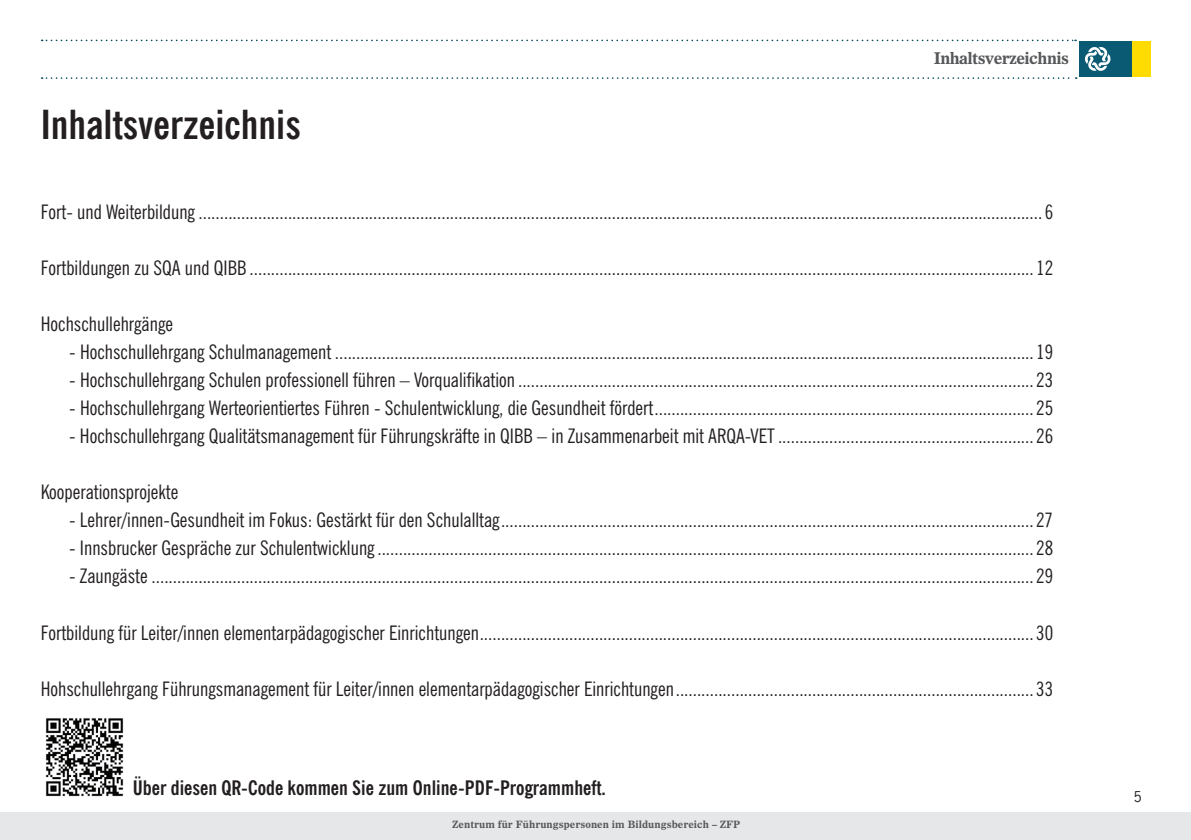
<style>
.page{position:relative;width:1191px;height:840px;background:#fff}
.page>*{position:absolute;margin:0;border:0;box-sizing:border-box;transform-origin:0 0}
.t1{font:700 condensed 40px "News Gothic BT";color:#231f20}
.t2{font:condensed 20px "News Gothic BT";color:#231f20}
.t3{font:700 condensed 20px "News Gothic BT";color:#231f20}
.t4{font:16px "Dutch 811 BT Bold D";letter-spacing:-.04em;color:#57585a}
.t5{font:14px "News Gothic Std";color:#231f20}
.t6{font:10px "Dutch 811 BT Bold D";color:#57585a}
</style>
<div class="page">
<svg style="left:42px;top:40px;width:1034px;height:1px"></svg>
<svg style="left:42px;top:77px;width:1034px;height:2px"></svg>
<div style="left:0;top:812px;width:1191px;height:27px;background:#e6e7e9"></div>
<div style="left:1079px;top:41px;width:53px;height:36px;background:#0b5a73"></div>
<svg style="left:1085px;top:47px;width:25px;height:24px"></svg>
<div style="left:1132px;top:41px;width:18px;height:36px;background:#ffdc01"></div>
<img style="left:45px;top:718px;width:79px;height:79px">
<h1 class="t1" style="left:41px;top:100px;width:261px">Inhaltsverzeichnis</h1>
<p class="t4" style="left:934px;top:48px;width:137px">Inhaltsverzeichnis</p>
<p class="t2" style="left:41px;top:199px;width:1014px">Fort- und Weiterbildung ...................................................................................................................................................................................................... 6</p>
<p class="t2" style="left:41px;top:255px;width:1013px">Fortbildungen zu SQA und QIBB ........................................................................................................................................................................................ 12</p>
<p class="t2" style="left:41px;top:311px;width:134px">Hochschullehrgänge</p>
<p class="t2" style="left:69px;top:339px;width:985px">- Hochschullehrgang Schulmanagement .................................................................................................................................................................... 19</p>
<p class="t2" style="left:69px;top:367px;width:985px">- Hochschullehrgang Schulen professionell führen – Vorqualifikation ......................................................................................................................... 23</p>
<p class="t2" style="left:69px;top:395px;width:985px">- Hochschullehrgang Werteorientiertes Führen - Schulentwicklung, die Gesundheit fördert......................................................................................... 25</p>
<p class="t2" style="left:69px;top:423px;width:985px">- Hochschullehrgang Qualitätsmanagement für Führungskräfte in QIBB – in Zusammenarbeit mit ARQA-VET ............................................................ 26</p>
<p class="t2" style="left:41px;top:479px;width:139px">Kooperationsprojekte</p>
<p class="t2" style="left:69px;top:507px;width:985px">- Lehrer/innen-Gesundheit im Fokus: Gestärkt für den Schulalltag............................................................................................................................. 27</p>
<p class="t2" style="left:69px;top:535px;width:985px">- Innsbrucker Gespräche zur Schulentwicklung.......................................................................................................................................................... 28</p>
<p class="t2" style="left:69px;top:563px;width:985px">- Zaungäste ............................................................................................................................................................................................................... 29</p>
<p class="t2" style="left:41px;top:619px;width:1013px">Fortbildung für Leiter/innen elementarpädagogischer Einrichtungen.................................................................................................................................. 30</p>
<p class="t2" style="left:41px;top:675px;width:1013px">Hohschullehrgang Führungsmanagement für Leiter/innen elementarpädagogischer Einrichtungen.................................................................................... 33</p>
<p class="t3" style="left:133px;top:775px;width:474px">Über diesen QR-Code kommen Sie zum Online-PDF-Programmheft.</p>
<p class="t6" style="left:452px;top:817px;width:289px">Zentrum für Führungspersonen im Bildungsbereich – ZFP</p>
<p class="t5" style="left:1133px;top:786px;width:10px">5</p>
</div>
